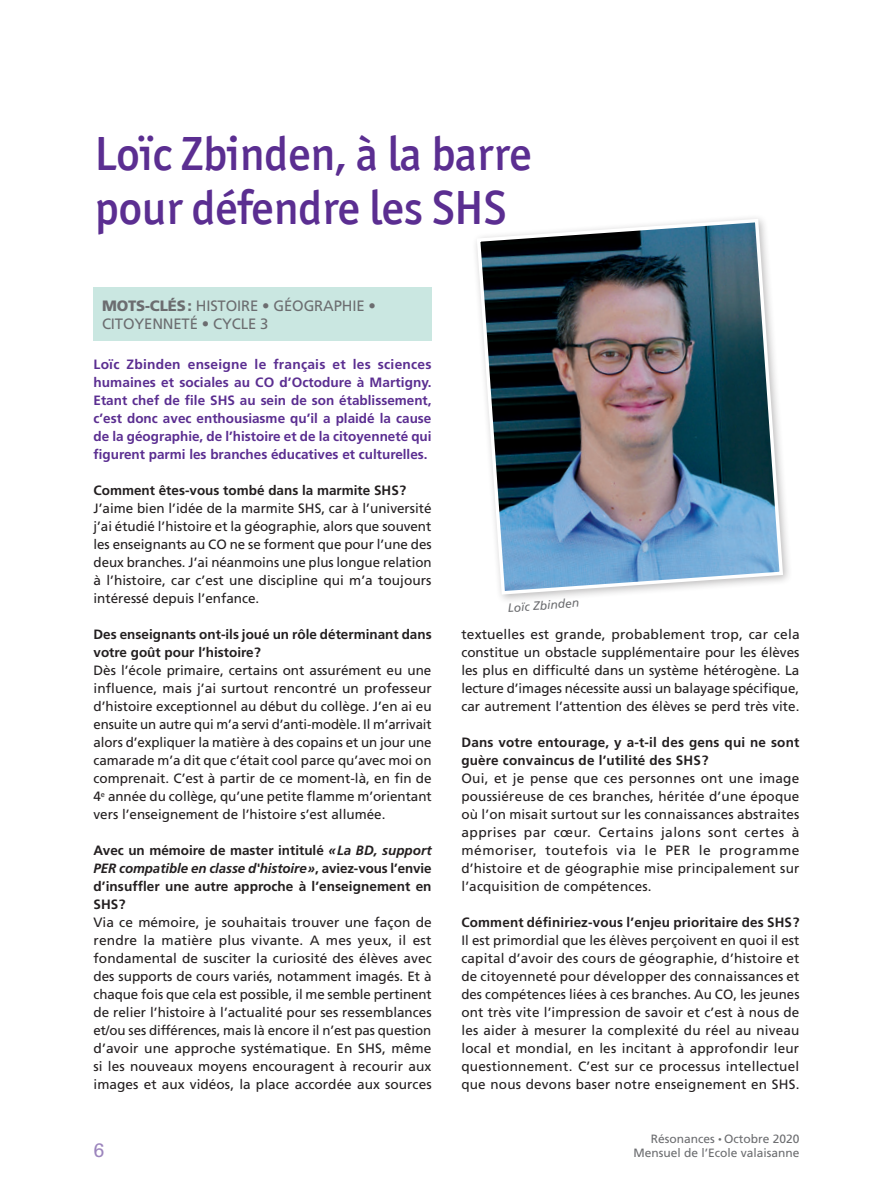
<style>
.page{position:relative;width:893px;height:1191px;background:#fff}
.page>*{position:absolute;margin:0;border:0;box-sizing:border-box;transform-origin:0 0}
.t1{font:500 48px/54px "Officina San ITC";letter-spacing:-.01em;color:#5b2e91}
.t2{font:19.5px "Univers LT Std";color:#9c85bd}
.t3{font:15px/18px "Frutiger";letter-spacing:-.01em;color:#6c6d70}
.t4{font:13.5px/18px "Frutiger";letter-spacing:.005em;color:#231f20;text-align:justify}
.t5{font:700 13.5px/18px "Frutiger";letter-spacing:.005em;color:#231f20}
.t6{font:700 13.5px/18px "Frutiger";color:#5b2e91;text-align:justify}
.t7{font:12px "Frutiger";color:#6c6d70}
.t8{font:italic 12px "Frutiger";color:#6c6d70}
.s1{font-weight:900}
.s2{font-style:italic}
.s3{font-size:7.5px}
</style>
<div class="page">
<div style="left:94px;top:287px;width:338px;height:54px;background:#cae7e1"></div>
<img style="left:476px;top:218px;width:309px;height:378px">
<h1 class="t1" style="left:95px;top:127px;width:439px">Loïc Zbinden, à la barre pour défendre les SHS</h1>
<p class="t3" style="left:102px;top:296px;width:275px"><span class="s1">MOTS-CLÉS:</span> HISTOIRE • GÉOGRAPHIE •<br>CITOYENNETÉ • CYCLE 3</p>
<p class="t6" style="left:94px;top:355px;width:340px">Loïc Zbinden enseigne le français et les sciences humaines et sociales au CO d’Octodure à Martigny.<br>Etant chef de file SHS au sein de son établissement, c’est donc avec enthousiasme qu’il a plaidé la cause de la géographie, de l’histoire et de la citoyenneté qui figurent parmi les branches éducatives et culturelles.</p>
<p class="t5" style="left:94px;top:481px;width:314px">Comment êtes-vous tombé dans la marmite SHS?</p>
<p class="t4" style="left:94px;top:499px;width:340px">J’aime bien l’idée de la marmite SHS, car à l’université j’ai étudié l’histoire et la géographie, alors que souvent les enseignants au CO ne se forment que pour l’une des deux branches. J’ai néanmoins une plus longue relation à l’histoire, car c’est une discipline qui m’a toujours intéressé depuis l’enfance.</p>
<p class="t5" style="left:94px;top:625px;width:340px">Des enseignants ont-ils joué un rôle déterminant dans votre goût pour l’histoire?</p>
<p class="t4" style="left:94px;top:661px;width:340px">Dès l’école primaire, certains ont assurément eu une influence, mais j’ai surtout rencontré un professeur d’histoire exceptionnel au début du collège. J’en ai eu ensuite un autre qui m’a servi d’anti-modèle. Il m’arrivait alors d’expliquer la matière à des copains et un jour une camarade m’a dit que c’était cool parce qu’avec moi on comprenait. C’est à partir de ce moment-là, en fin de 4<sup>e</sup> année du collège, qu’une petite flamme m’orientant vers l’enseignement de l’histoire s’est allumée.</p>
<p class="t5" style="left:94px;top:841px;width:340px;text-align:justify">Avec un mémoire de master intitulé <span class="s2">«La BD, support PER compatible en classe d'histoire»</span>, aviez-vous l’envie d’insuffler une autre approche à l’enseignement en SHS?</p>
<p class="t4" style="left:94px;top:913px;width:340px">Via ce mémoire, je souhaitais trouver une façon de rendre la matière plus vivante. A mes yeux, il est fondamental de susciter la curiosité des élèves avec des supports de cours variés, notamment imagés. Et à chaque fois que cela est possible, il me semble pertinent de relier l’histoire à l’actualité pour ses ressemblances et/ou ses différences, mais là encore il n’est pas question d’avoir une approche systématique. En SHS, même si les nouveaux moyens encouragent à recourir aux images et aux vidéos, la place accordée aux sources</p>
<p class="t8" style="left:507px;top:601px;width:73px;rotate:-4deg">Loïc Zbinden</p>
<p class="t4" style="left:461px;top:625px;width:340px">textuelles est grande, probablement trop, car cela constitue un obstacle supplémentaire pour les élèves les plus en difficulté dans un système hétérogène. La lecture d’images nécessite aussi un balayage spécifique, car autrement l’attention des élèves se perd très vite.</p>
<p class="t5" style="left:461px;top:733px;width:339px">Dans votre entourage, y a-t-il des gens qui ne sont guère convaincus de l’utilité des SHS?</p>
<p class="t4" style="left:461px;top:769px;width:340px">Oui, et je pense que ces personnes ont une image poussiéreuse de ces branches, héritée d’une époque où l’on misait surtout sur les connaissances abstraites apprises par cœur. Certains jalons sont certes à mémoriser, toutefois via le PER le programme d’histoire et de géographie mise principalement sur l’acquisition de compétences.</p>
<p class="t5" style="left:461px;top:913px;width:340px">Comment définiriez-vous l’enjeu prioritaire des SHS?</p>
<p class="t4" style="left:461px;top:931px;width:340px">Il est primordial que les élèves perçoivent en quoi il est capital d’avoir des cours de géographie, d’histoire et de citoyenneté pour développer des connaissances et des compétences liées à ces branches. Au CO, les jeunes ont très vite l’impression de savoir et c’est à nous de les aider à mesurer la complexité du réel au niveau local et mondial, en les incitant à approfondir leur questionnement. C’est sur ce processus intellectuel que nous devons baser notre enseignement en SHS.</p>
<p class="t7" style="left:651px;top:1131px;width:150px">Résonances <span class="s3">•</span> Octobre 2020</p>
<h2 class="t2" style="left:94px;top:1138px;width:12px">6</h2>
<p class="t7" style="left:633px;top:1145px;width:168px">Mensuel de l’Ecole valaisanne</p>
</div>
